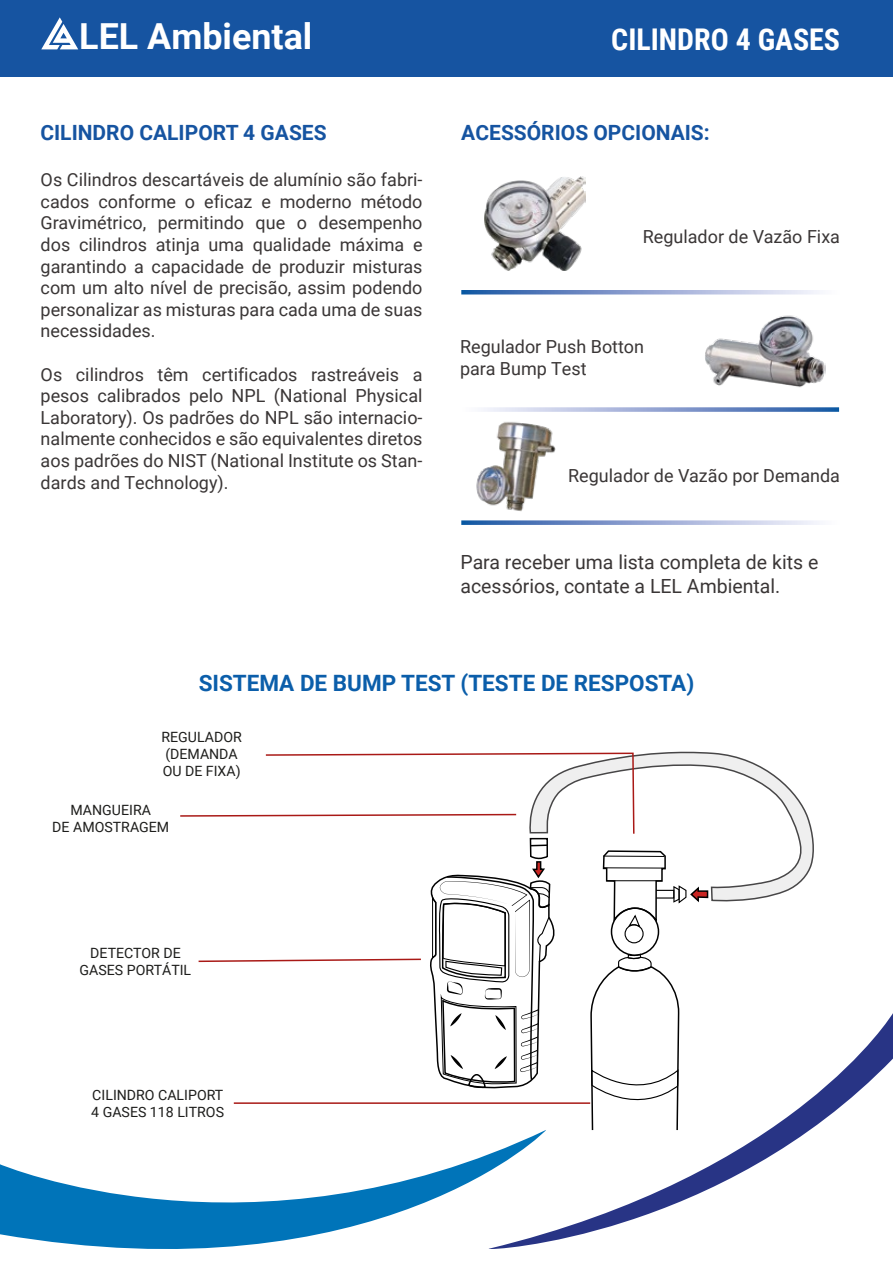
<style>
.page{position:relative;width:893px;height:1263px;background:#fff}
.page>*{position:absolute;margin:0;border:0;box-sizing:border-box;transform-origin:0 0}
.t1{font:700 35.85px "Roboto";color:#fff}
.t2{font:700 30px "Roboto Condensed";color:#fff}
.t3{font:700 22.5px "Roboto";color:#0b5eaa}
.t4{font:700 21px "Roboto";color:#1654a1}
.t5{font:19.5px/23.4px "Roboto";color:#3a3636}
.t6{font:18px/21.6px "Roboto";color:#3a3636;text-align:justify}
.t7{font:14.1px/17px "Roboto";color:#1d1d1b}
</style>
<div class="page">
<svg style="left:0;top:1164px;width:179px;height:85px;fill:#0074b9"></svg>
<div style="left:0;top:0;width:893px;height:77px;background:#1654a1"></div>
<svg style="left:815px;top:1013px;width:78px;height:114px"></svg>
<svg style="left:461px;top:290px;width:358px;height:4px"></svg>
<svg style="left:461px;top:520px;width:358px;height:5px"></svg>
<svg style="left:483px;top:407px;width:356px;height:5px"></svg>
<svg style="left:179px;top:751px;width:636px;height:498px"></svg>
<img style="left:485px;top:177px;width:101px;height:94px">
<img style="left:704px;top:291px;width:122px;height:121px">
<img style="left:462px;top:409px;width:120px;height:116px">
<svg style="left:41px;top:17px;width:37px;height:32px"></svg>
<h1 class="t1" style="left:79px;top:12px;width:235px">LEL Ambiental</h1>
<p class="t4" style="left:40px;top:118px;width:288px">CILINDRO CALIPORT 4 GASES</p>
<p class="t6" style="left:41px;top:168px;width:383px">Os Cilindros descartáveis de alumínio são fabri&shy;cados conforme o eficaz e moderno método Gravimétrico, permitindo que o desempenho dos cilindros atinja uma qualidade máxima e garantindo a capacidade de produzir misturas com um alto nível de precisão, assim podendo personalizar as misturas para cada uma de suas necessidades.</p>
<p class="t6" style="left:41px;top:363px;width:383px">Os cilindros têm certificados rastreáveis a pesos calibrados pelo NPL (National Physical Laboratory). Os padrões do NPL são internacio&shy;nalmente conhecidos e são equivalentes diretos aos padrões do NIST (National Institute os Stan&shy;dards and Technology).</p>
<h2 class="t2" style="left:611px;top:18px;width:230px">CILINDRO 4 GASES</h2>
<p class="t4" style="left:461px;top:118px;width:250px">ACESSÓRIOS OPCIONAIS:</p>
<p class="t6" style="left:643px;top:225px;width:199px">Regulador de Vazão Fixa</p>
<p class="t6" style="left:460px;top:335px;width:185px">Regulador Push Botton para Bump Test</p>
<p class="t6" style="left:568px;top:464px;width:273px">Regulador de Vazão por Demanda</p>
<p class="t5" style="left:460px;top:550px;width:359px">Para receber uma lista completa de kits e acessórios, contate a LEL Ambiental.</p>
<p class="t3" style="left:199px;top:667px;width:497px">SISTEMA DE BUMP TEST (TESTE DE RESPOSTA)</p>
<p class="t7" style="left:162px;top:728px;width:82px">REGULADOR (DEMANDA<br>OU DE FIXA)</p>
<p class="t7" style="left:52px;top:801px;width:119px;text-align:center">MANGUEIRA<br>DE AMOSTRAGEM</p>
<p class="t7" style="left:80px;top:944px;width:113px;text-align:center">DETECTOR DE<br>GASES PORTÁTIL</p>
<p class="t7" style="left:91px;top:1085px;width:134px">CILINDRO CALIPORT<br>4 GASES 118 LITROS</p>
</div>
